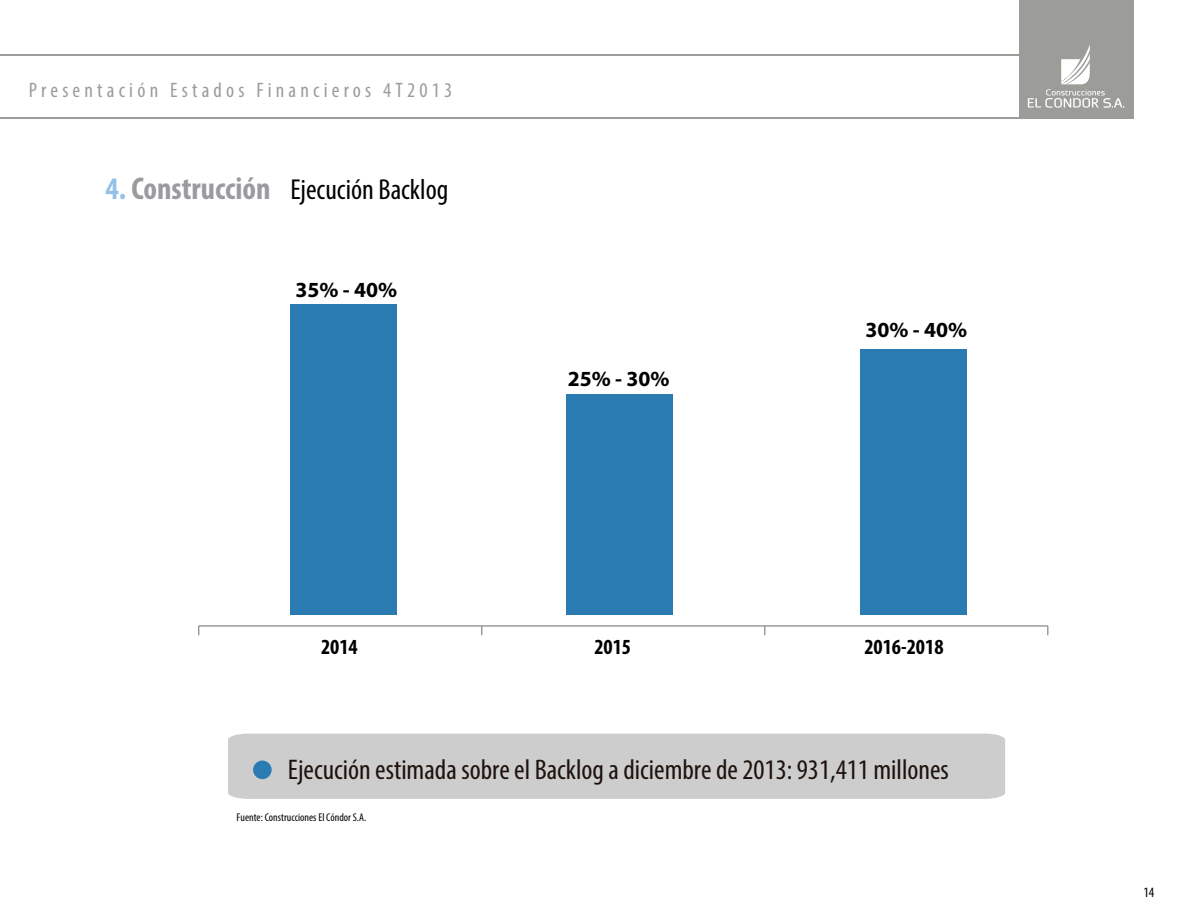
<style>
.page{position:relative;width:1188px;height:918px;background:#fff}
.page>*{position:absolute;margin:0;border:0;box-sizing:border-box;transform-origin:0 0}
.t1{font:condensed 28.95px "Myriad Pro";color:#000}
.t2{font:condensed 28.5px "Myriad Pro";color:#1e120d}
.t3{font:700 21.6px "Myriad Pro";color:#010001}
.t4{font:700 condensed 21.6px "Myriad Pro";color:#010001}
.t5{font:condensed 21px "Myriad Pro";letter-spacing:.2em;color:#9c9c99}
.t6{font:condensed 14.25px "Myriad Pro";color:#000}
.t7{font:condensed 11.25px "Myriad Pro";color:#010001}
.s1{font-weight:700;font-size:31.5px;color:#94c0e9}
.s2{font-weight:700;font-size:31.5px;color:#9b9a9f}
</style>
<div class="page">
<div style="left:291px;top:304px;width:106px;height:311px;background:#297bb1"></div>
<div style="left:567px;top:394px;width:106px;height:221px;background:#297bb1"></div>
<div style="left:861px;top:349px;width:106px;height:266px;background:#297bb1"></div>
<div style="left:228px;top:733px;width:777px;height:66px;background:#cdcdcd"></div>
<div style="left:253px;top:761px;width:19px;height:18px;background:#297bb1;border-radius:50%"></div>
<hr style="left:199px;top:625px;width:849px;height:2px;background:#878787">
<hr style="left:0;top:54px;width:1023px;height:2px;background:#9d9c9a">
<hr style="left:0;top:117px;width:1023px;height:2px;background:#9d9c9a">
<div style="left:1019px;top:0;width:114px;height:119px;background:#9c9c99"></div>
<svg style="left:1028px;top:45px;width:96px;height:63px"></svg>
<p class="t5" style="left:29px;top:77px;width:425px">Presentación Estados Financieros 4T2013</p>
<p class="t1" style="left:106px;top:172px;width:344px"><span class="s1">4.</span> <span class="s2">Construcción</span> Ejecución Backlog</p>
<p class="t3" style="left:295px;top:275px;width:103px">35% - 40%</p>
<p class="t3" style="left:568px;top:365px;width:103px">25% - 30%</p>
<p class="t3" style="left:865px;top:316px;width:103px">30% - 40%</p>
<p class="t4" style="left:321px;top:634px;width:38px">2014</p>
<p class="t4" style="left:594px;top:634px;width:38px">2015</p>
<p class="t4" style="left:864px;top:634px;width:81px">2016-2018</p>
<p class="t2" style="left:288px;top:752px;width:662px">Ejecución estimada sobre el Backlog a diciembre de 2013: 931,411 millones</p>
<p class="t7" style="left:237px;top:810px;width:131px">Fuente: Construcciones El Cóndor S.A.</p>
<p class="t6" style="left:1143px;top:884px;width:12px">14</p>
</div>
